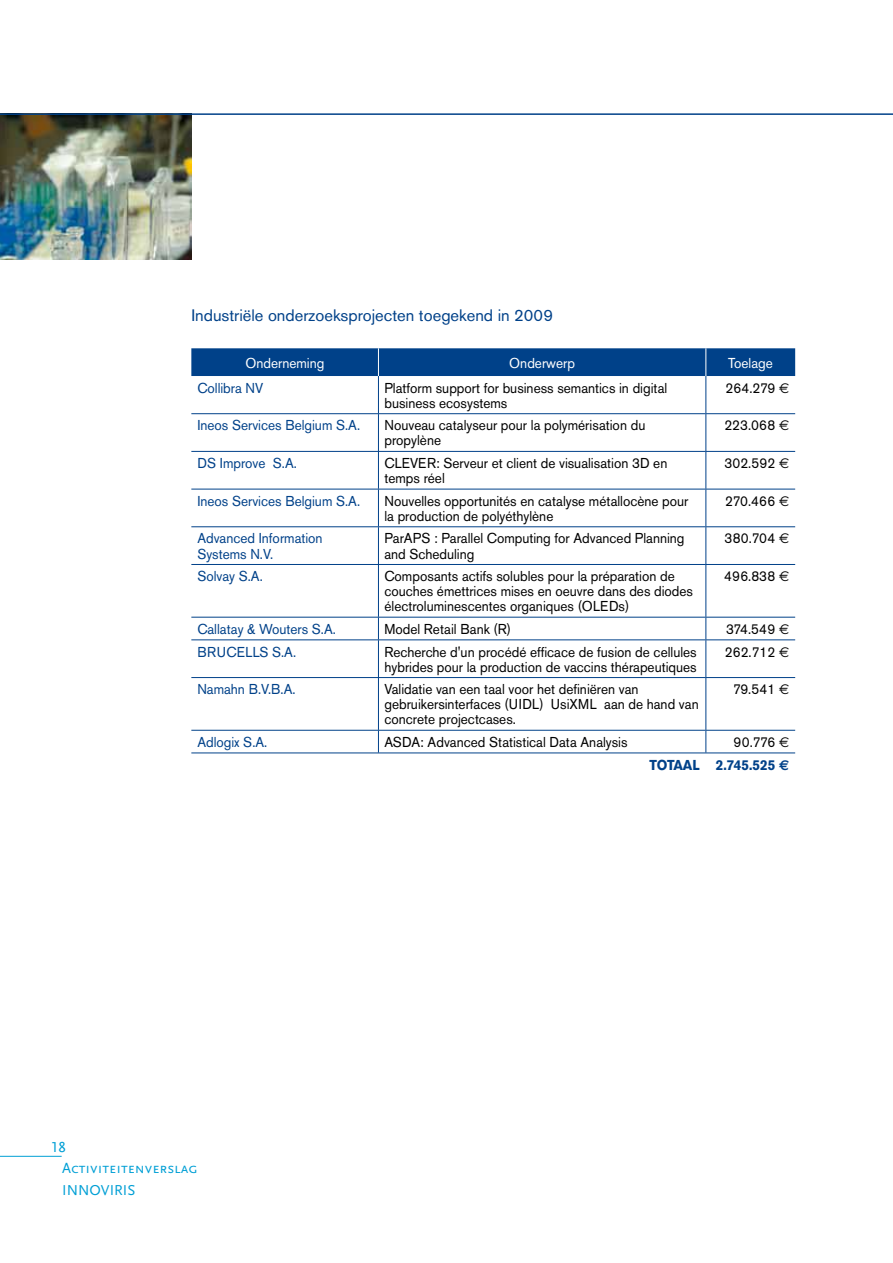
<style>
.page{position:relative;width:893px;height:1263px;background:#fff}
.page>*{position:absolute;margin:0;border:0;box-sizing:border-box;transform-origin:0 0}
.t1{font:16.5px "Akzidenz Grotesk BE";color:#004189}
.t2{font:15px/21.8px "Scala Sans Caps";color:#009fd5}
.t3{font:14.25px/15px "Akzidenz Grotesk BE";color:#000;scale:.95 1}
.t4{font:14.25px/15px "Akzidenz Grotesk BE";color:#004189;scale:.95 1}
.t5{font:14.25px "Akzidenz Grotesk BE";color:#fff;scale:.95 1}
.t6{font:700 14.25px/22.6px "Akzidenz Grotesk BE";color:#004189;text-align:right;scale:.95 1}
.t7{font:14.25px "Akzidenz Grotesk BE";letter-spacing:.02em;color:#004189;scale:.95 1}
.s1{font-family:"Euro Sans"}
.s2{font-weight:400;color:#000}
.s3{font-family:"Euro Sans";font-weight:400;color:#000}
.s4{font-style:inherit}
</style>
<div class="page">
<hr style="left:0;top:1156px;width:62px;height:1px;background:#009fd5">
<img style="left:0;top:115px;width:191px;height:144px">
<hr style="left:378px;top:376px;width:1px;height:37px;background:#004189">
<hr style="left:705px;top:376px;width:1px;height:37px;background:#004189">
<hr style="left:191px;top:413px;width:515px;height:1px;background:#004189">
<hr style="left:378px;top:414px;width:1px;height:37px;background:#004189">
<hr style="left:706px;top:413px;width:89px;height:1px;background:#004189">
<hr style="left:705px;top:414px;width:1px;height:37px;background:#004189">
<hr style="left:191px;top:451px;width:515px;height:1px;background:#004189">
<hr style="left:378px;top:452px;width:1px;height:37px;background:#004189">
<hr style="left:706px;top:451px;width:89px;height:1px;background:#004189">
<hr style="left:705px;top:452px;width:1px;height:37px;background:#004189">
<hr style="left:191px;top:489px;width:515px;height:1px;background:#004189">
<hr style="left:378px;top:489px;width:1px;height:37px;background:#004189">
<hr style="left:706px;top:489px;width:89px;height:1px;background:#004189">
<hr style="left:705px;top:489px;width:1px;height:37px;background:#004189">
<hr style="left:191px;top:526px;width:515px;height:1px;background:#004189">
<hr style="left:378px;top:527px;width:1px;height:37px;background:#004189">
<hr style="left:706px;top:526px;width:89px;height:1px;background:#004189">
<hr style="left:705px;top:527px;width:1px;height:37px;background:#004189">
<hr style="left:191px;top:564px;width:515px;height:1px;background:#004189">
<hr style="left:378px;top:565px;width:1px;height:52px;background:#004189">
<hr style="left:706px;top:564px;width:89px;height:1px;background:#004189">
<hr style="left:705px;top:565px;width:1px;height:52px;background:#004189">
<hr style="left:191px;top:617px;width:515px;height:1px;background:#004189">
<svg style="left:378px;top:617px;width:1px;height:22px"></svg>
<hr style="left:706px;top:617px;width:89px;height:1px;background:#004189">
<svg style="left:705px;top:617px;width:1px;height:22px"></svg>
<hr style="left:191px;top:639px;width:515px;height:1px;background:#004189">
<hr style="left:378px;top:640px;width:1px;height:37px;background:#004189">
<hr style="left:706px;top:639px;width:89px;height:1px;background:#004189">
<hr style="left:705px;top:640px;width:1px;height:37px;background:#004189">
<hr style="left:191px;top:677px;width:515px;height:1px;background:#004189">
<hr style="left:378px;top:678px;width:1px;height:52px;background:#004189">
<hr style="left:706px;top:677px;width:89px;height:1px;background:#004189">
<hr style="left:705px;top:678px;width:1px;height:52px;background:#004189">
<hr style="left:191px;top:730px;width:515px;height:1px;background:#004189">
<svg style="left:378px;top:731px;width:1px;height:21px"></svg>
<hr style="left:706px;top:730px;width:89px;height:1px;background:#004189">
<svg style="left:705px;top:731px;width:1px;height:21px"></svg>
<hr style="left:191px;top:752px;width:604px;height:1px;background:#004189">
<div style="left:191px;top:348px;width:604px;height:28px;background:#004189"></div>
<hr style="left:0;top:113px;width:893px;height:2px;background:#004189">
<p class="t1" style="left:191px;top:309px;width:363px">Industriële onderzoeksprojecten toegekend in 2009</p>
<p class="t5" style="left:245px;top:357px;width:85px">Onderneming</p>
<p class="t5" style="left:509px;top:357px;width:71px">Onderwerp</p>
<p class="t5" style="left:728px;top:357px;width:48px">Toelage</p>
<p class="t4" style="left:197px;top:382px;width:71px">Collibra NV</p>
<p class="t3" style="left:384px;top:382px;width:299px">Platform support for business semantics in digital business ecosystems</p>
<p class="t3" style="left:725px;top:382px;width:69px">264.279 <span class="s1">€</span></p>
<p class="t4" style="left:197px;top:419px;width:173px">Ineos Services Belgium S.A.</p>
<p class="t3" style="left:384px;top:419px;width:276px">Nouveau catalyseur pour la polymérisation du propylène</p>
<p class="t3" style="left:724px;top:419px;width:70px">223.068 <span class="s1">€</span></p>
<p class="t4" style="left:197px;top:457px;width:106px">DS Improve S.A.</p>
<p class="t3" style="left:384px;top:457px;width:299px">CLEVER: Serveur et client de visualisation 3D en temps réel</p>
<p class="t3" style="left:724px;top:457px;width:70px">302.592 <span class="s1">€</span></p>
<p class="t4" style="left:197px;top:495px;width:173px">Ineos Services Belgium S.A.</p>
<p class="t3" style="left:384px;top:495px;width:322px">Nouvelles opportunités en catalyse métallocène pour la production de polyéthylène</p>
<p class="t3" style="left:725px;top:495px;width:69px">270.466 <span class="s1">€</span></p>
<p class="t4" style="left:197px;top:532px;width:133px">Advanced Information<br>Systems N.V.</p>
<p class="t3" style="left:384px;top:532px;width:317px">ParAPS : Parallel Computing for Advanced Planning and Scheduling</p>
<p class="t3" style="left:725px;top:532px;width:69px">380.704 <span class="s1">€</span></p>
<p class="t4" style="left:197px;top:570px;width:70px">Solvay S.A.</p>
<p class="t3" style="left:384px;top:570px;width:326px">Composants actifs solubles pour la préparation de couches émettrices mises en oeuvre dans des diodes électroluminescentes organiques (OLEDs)</p>
<p class="t3" style="left:724px;top:570px;width:70px">496.838 <span class="s1">€</span></p>
<p class="t4" style="left:197px;top:623px;width:147px">Callatay &amp; Wouters S.A.</p>
<p class="t3" style="left:384px;top:623px;width:135px">Model Retail Bank (R)</p>
<p class="t3" style="left:726px;top:623px;width:68px">374.549 <span class="s1">€</span></p>
<p class="t7" style="left:197px;top:646px;width:105px">BRUCELLS S.A.</p>
<p class="t3" style="left:384px;top:646px;width:330px">Recherche d'un procédé efficace de fusion de cellules hybrides pour la production de vaccins thérapeutiques</p>
<p class="t3" style="left:725px;top:646px;width:69px">262.712 <span class="s1">€</span></p>
<p class="t4" style="left:197px;top:683px;width:105px">Namahn B.V.B.A.</p>
<p class="t3" style="left:384px;top:683px;width:332px">Validatie van een taal voor het definiëren van gebruikersinterfaces (UIDL) UsiXML aan de hand van concrete projectcases.</p>
<p class="t3" style="left:733px;top:683px;width:61px">79.541 <span class="s1">€</span></p>
<p class="t4" style="left:197px;top:736px;width:75px">Adlogix S.A.</p>
<p class="t3" style="left:384px;top:736px;width:257px">ASDA: Advanced Statistical Data Analysis</p>
<p class="t6" style="left:649px;top:732px;width:149px"><span class="s2">90.776</span> <span class="s3">€<br></span>TOTAAL 2.745.525 <span class="s1">€</span></p>
<p class="t2" style="left:62px;top:1135px;width:137px;text-indent:-11px">18<br>Activiteitenverslag<br>INNOV<span class="s4">IRIS</span></p>
</div>
